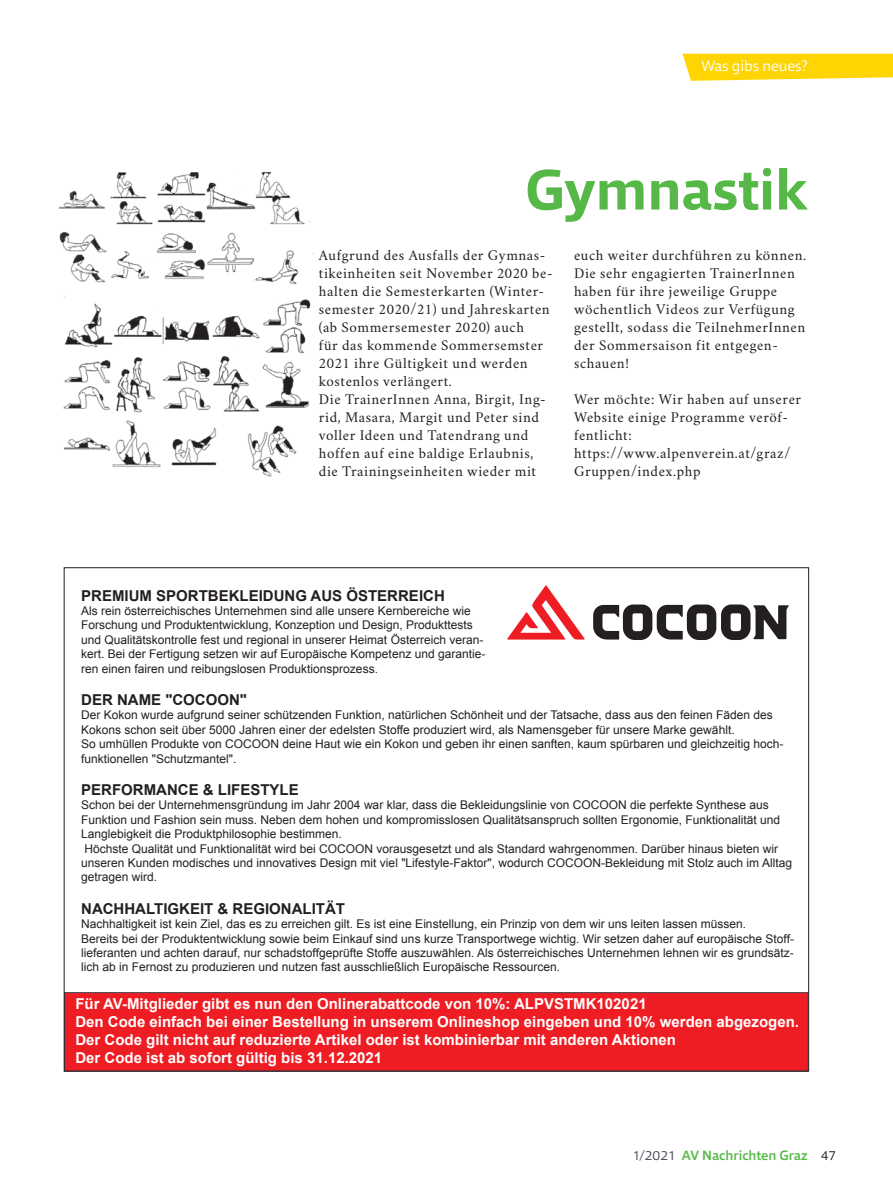
<style>
.page{position:relative;width:893px;height:1191px;background:#fff}
.page>*{position:absolute;margin:0;border:0;box-sizing:border-box;transform-origin:0 0}
.t1{font:700 57px "Qubo";color:#56b947}
.t2{font:15px/18px "Crimson";letter-spacing:.04em;color:#231f20}
.t3{font:700 15px/18px "Arial";color:#fff}
.t4{font:700 15px "Arial";color:#231f20}
.t5{font:300 15px "Qubo";color:#fff}
.t6{font:500 13.5px "Qubo";color:#56b947}
.t7{font:12px/14.4px "Arial";color:#231f20}
.s1{font-weight:300;color:#464b54}
.s2{font-weight:300;color:#231f20}
</style>
<div class="page">
<svg style="left:682px;top:54px;width:211px;height:27px;background:#fed81a"></svg>
<img style="left:59px;top:171px;width:255px;height:306px">
<div style="left:64px;top:992px;width:744px;height:79px;background:#ee1d23;border:1px solid #464b54"></div>
<svg style="left:593px;top:604px;width:196px;height:36px"></svg>
<svg style="left:507px;top:585px;width:78px;height:54px"></svg>
<p class="t5" style="left:701px;top:56px;width:108px">Was gibs neues?</p>
<h1 class="t1" style="left:525px;top:153px;width:284px">Gymnastik</h1>
<p class="t2" style="left:319px;top:244px;width:235px">Aufgrund des Ausfalls der Gymnas&shy;tikeinheiten seit November 2020 be&shy;halten die Semesterkarten (Winter&shy;semester 2020/21) und Jahreskarten (ab Sommersemester 2020) auch<br>für das kommende Sommersemster 2021 ihre Gültigkeit und werden kostenlos verlängert.<br>Die TrainerInnen Anna, Birgit, Ing&shy;rid, Masara, Margit und Peter sind voller Ideen und Tatendrang und hoffen auf eine baldige Erlaubnis, die Trainingseinheiten wieder mit</p>
<p class="t2" style="left:574px;top:244px;width:234px">euch weiter durchführen zu können.<br>Die sehr engagierten TrainerInnen haben für ihre jeweilige Gruppe wöchentlich Videos zur Verfügung gestellt, sodass die TeilnehmerInnen der Sommersaison fit entgegen&shy;schauen!</p>
<p class="t2" style="left:574px;top:388px;width:229px">Wer möchte: Wir haben auf unserer<br>Website einige Programme veröf&shy;fentlicht: https://www.alpenverein.at/graz/<br>Gruppen/index.php</p>
<p class="t4" style="left:81px;top:585px;width:365px">PREMIUM SPORTBEKLEIDUNG AUS ÖSTERREICH</p>
<p class="t7" style="left:81px;top:603px;width:406px">Als rein österreichisches Unternehmen sind alle unsere Kernbereiche wie Forschung und Produktentwicklung, Konzeption und Design, Produkttests und Qualitätskontrolle fest und regional in unserer Heimat Österreich veran&shy;kert. Bei der Fertigung setzen wir auf Europäische Kompetenz und garantie&shy;ren einen fairen und reibungslosen Produktionsprozess.</p>
<p class="t4" style="left:81px;top:690px;width:167px">DER NAME "COCOON"</p>
<p class="t7" style="left:81px;top:708px;width:704px">Der Kokon wurde aufgrund seiner schützenden Funktion, natürlichen Schönheit und der Tatsache, dass aus den feinen Fäden des Kokons schon seit über 5000 Jahren einer der edelsten Stoffe produziert wird, als Namensgeber für unsere Marke gewählt.<br>So umhüllen Produkte von COCOON deine Haut wie ein Kokon und geben ihr einen sanften, kaum spürbaren und gleichzeitig hoch&shy;funktionellen "Schutzmantel".</p>
<p class="t4" style="left:81px;top:780px;width:219px">PERFORMANCE &amp; LIFESTYLE</p>
<p class="t7" style="left:81px;top:798px;width:712px">Schon bei der Unternehmensgründung im Jahr 2004 war klar, dass die Bekleidungslinie von COCOON die perfekte Synthese aus Funktion und Fashion sein muss. Neben dem hohen und kompromisslosen Qualitätsanspruch sollten Ergonomie, Funktionalität und Langlebigkeit die Produktphilosophie bestimmen.<br>Höchste Qualität und Funktionalität wird bei COCOON vorausgesetzt und als Standard wahrgenommen. Darüber hinaus bieten wir unseren Kunden modisches und innovatives Design mit viel "Lifestyle-Faktor", wodurch COCOON-Bekleidung mit Stolz auch im Alltag getragen wird.</p>
<p class="t4" style="left:81px;top:898px;width:265px">NACHHALTIGKEIT &amp; REGIONALITÄT</p>
<p class="t7" style="left:81px;top:917px;width:714px">Nachhaltigkeit ist kein Ziel, das es zu erreichen gilt. Es ist eine Einstellung, ein Prinzip von dem wir uns leiten lassen müssen.<br>Bereits bei der Produktentwicklung sowie beim Einkauf sind uns kurze Transportwege wichtig. Wir setzen daher auf europäische Stoff&shy;lieferanten und achten darauf, nur schadstoffgeprüfte Stoffe auszuwählen. Als österreichisches Unternehmen lehnen wir es grundsätz&shy;lich ab in Fernost zu produzieren und nutzen fast ausschließlich Europäische Ressourcen.</p>
<p class="t3" style="left:75px;top:995px;width:725px">Für AV-Mitglieder gibt es nun den Onlinerabattcode von 10%: ALPVSTMK102021<br>Den Code einfach bei einer Bestellung in unserem Onlineshop eingeben und 10% werden abgezogen.<br>Der Code gilt nicht auf reduzierte Artikel oder ist kombinierbar mit anderen Aktionen<br>Der Code ist ab sofort gültig bis 31.12.2021</p>
<p class="t6" style="left:633px;top:1146px;width:205px"><span class="s1">1/2021</span> AV Nachrichten Graz <span class="s2">47</span></p>
</div>
